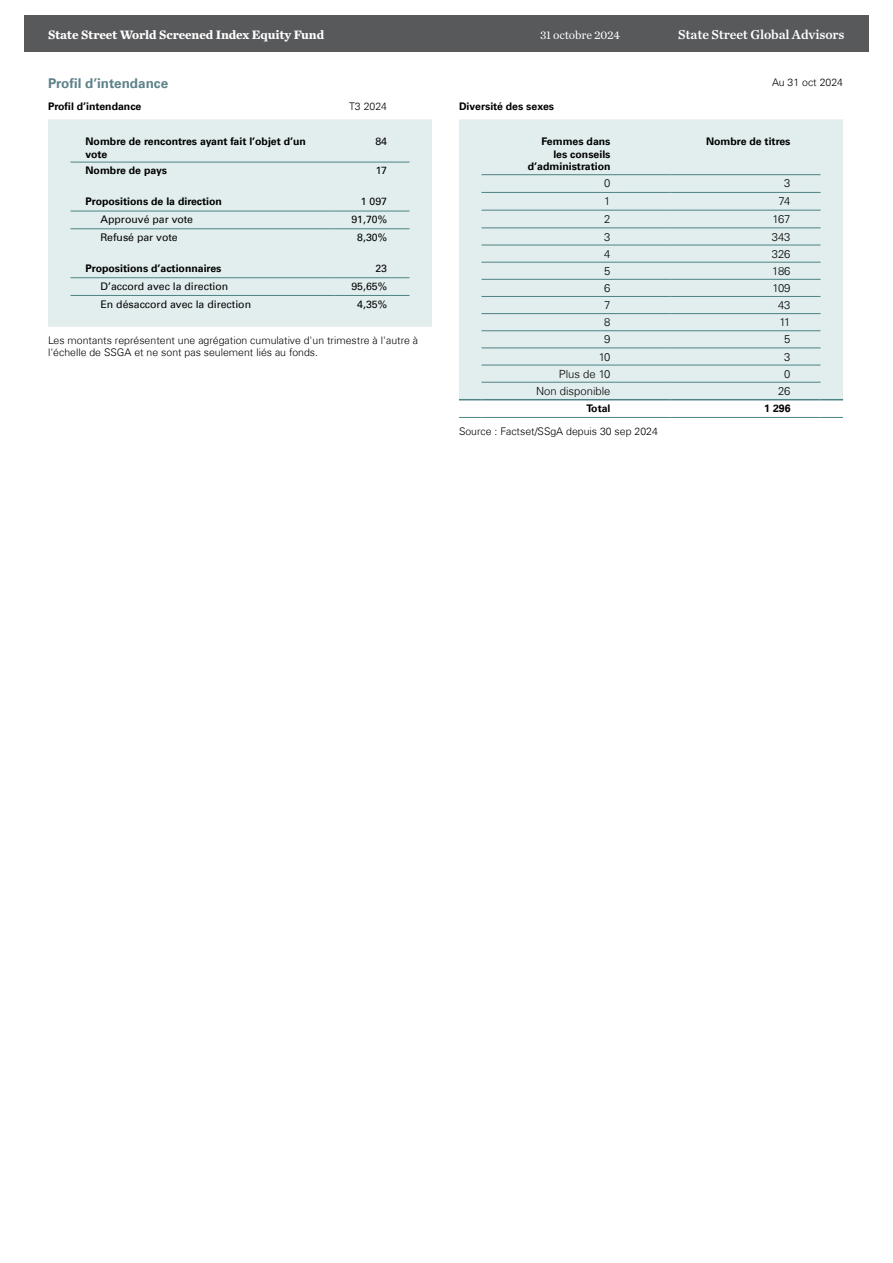
<style>
.page{position:relative;width:893px;height:1263px;background:#fff}
.page>*{position:absolute;margin:0;border:0;box-sizing:border-box;transform-origin:0 0}
.Factsheet_SSGA_Title_Back{font:13.5px "Chronicle Text G1 Semi";letter-spacing:-.01em;color:#fff}
.ESG_Caption{font:700 13.5px "Univers Com 65";color:#5f8289}
.Factsheet_Title_Back{font:700 12.75px "Chronicle Text G1";letter-spacing:-.01em;color:#fff}
.t1{font:12px "Chronicle Text G1";letter-spacing:-.01em;color:#fff}
.ESG_TD_Right{font:300 11.25px "Univers Com 45";color:#000}
.ESG_Text_7pt{font:300 10.5px/12.6px "Univers Com 45";color:#000}
.ESG_TH_Left{font:700 10.5px/12.6px "Univers Com 65";color:#000}
.ESG_TD_Left{font:10.5px "Univers Com 55 Roman";color:#000}
.ESG_TH_Right{font:700 10.5px/12.6px "Univers Com 65";color:#000;text-align:right}
.ESG_Sub_Caption{font:700 10.5px "Univers Com 65";color:#000}
.ESG_TD_Right-2{font:10.5px "Univers Com 55 Roman";color:#000}
.ESG_Caption_Date{font:300 10.5px "Univers Com 45";color:#000}
</style>
<div class="page">
<div style="left:24px;top:15px;width:844px;height:36px;background:#58595b"></div>
<div style="left:48px;top:119px;width:384px;height:208px;background:#e2eded"></div>
<hr style="left:70px;top:162px;width:264px;height:1px;background:#4c8384">
<hr style="left:334px;top:162px;width:76px;height:1px;background:#4c8384">
<hr style="left:70px;top:211px;width:264px;height:1px;background:#4c8384">
<hr style="left:334px;top:211px;width:76px;height:1px;background:#4c8384">
<hr style="left:70px;top:228px;width:264px;height:1px;background:#4c8384">
<hr style="left:334px;top:228px;width:76px;height:1px;background:#4c8384">
<hr style="left:70px;top:277px;width:264px;height:1px;background:#4c8384">
<hr style="left:70px;top:295px;width:264px;height:1px;background:#4c8384">
<hr style="left:334px;top:277px;width:76px;height:1px;background:#4c8384">
<hr style="left:334px;top:295px;width:76px;height:1px;background:#4c8384">
<div style="left:459px;top:119px;width:384px;height:280px;background:#e2eded"></div>
<hr style="left:482px;top:174px;width:188px;height:1px;background:#4c8384">
<hr style="left:670px;top:174px;width:150px;height:1px;background:#4c8384">
<hr style="left:482px;top:192px;width:188px;height:1px;background:#4c8384">
<hr style="left:482px;top:210px;width:188px;height:1px;background:#4c8384">
<hr style="left:670px;top:192px;width:150px;height:1px;background:#4c8384">
<hr style="left:670px;top:210px;width:150px;height:1px;background:#4c8384">
<hr style="left:482px;top:227px;width:188px;height:1px;background:#4c8384">
<hr style="left:670px;top:227px;width:150px;height:1px;background:#4c8384">
<hr style="left:482px;top:245px;width:188px;height:1px;background:#4c8384">
<hr style="left:670px;top:245px;width:150px;height:1px;background:#4c8384">
<hr style="left:482px;top:262px;width:188px;height:1px;background:#4c8384">
<hr style="left:670px;top:262px;width:150px;height:1px;background:#4c8384">
<hr style="left:482px;top:279px;width:188px;height:1px;background:#4c8384">
<hr style="left:670px;top:279px;width:150px;height:1px;background:#4c8384">
<hr style="left:482px;top:296px;width:188px;height:1px;background:#4c8384">
<hr style="left:670px;top:296px;width:150px;height:1px;background:#4c8384">
<hr style="left:482px;top:313px;width:188px;height:1px;background:#4c8384">
<hr style="left:670px;top:313px;width:150px;height:1px;background:#4c8384">
<hr style="left:482px;top:330px;width:188px;height:1px;background:#4c8384">
<hr style="left:670px;top:330px;width:150px;height:1px;background:#4c8384">
<hr style="left:482px;top:347px;width:188px;height:1px;background:#4c8384">
<hr style="left:670px;top:347px;width:150px;height:1px;background:#4c8384">
<hr style="left:482px;top:365px;width:188px;height:1px;background:#4c8384">
<hr style="left:670px;top:365px;width:150px;height:1px;background:#4c8384">
<hr style="left:482px;top:382px;width:188px;height:1px;background:#4c8384">
<hr style="left:670px;top:382px;width:150px;height:1px;background:#4c8384">
<svg style="left:459px;top:399px;width:23px;height:1px"></svg>
<hr style="left:482px;top:399px;width:188px;height:1px;background:#4c8384">
<hr style="left:670px;top:399px;width:150px;height:1px;background:#4c8384">
<svg style="left:820px;top:399px;width:23px;height:1px"></svg>
<svg style="left:459px;top:417px;width:23px;height:1px"></svg>
<hr style="left:482px;top:417px;width:188px;height:1px;background:#4c8384">
<hr style="left:670px;top:417px;width:150px;height:1px;background:#4c8384">
<svg style="left:820px;top:417px;width:23px;height:1px"></svg>
<p class="Factsheet_Title_Back" style="left:48px;top:24px;width:278px">State Street World Screened Index Equity Fund</p>
<p class="t1" style="left:540px;top:26px;width:82px">31 octobre 2024</p>
<p class="Factsheet_SSGA_Title_Back" style="left:678px;top:24px;width:168px">State Street Global Advisors</p>
<p class="ESG_Caption" style="left:48px;top:75px;width:122px">Profil d’intendance</p>
<p class="ESG_Caption_Date" style="left:772px;top:76px;width:72px">Au 31 oct 2024</p>
<p class="ESG_Sub_Caption" style="left:48px;top:100px;width:95px">Profil d’intendance</p>
<p class="ESG_Caption_Date" style="left:349px;top:100px;width:39px">T3 2024</p>
<p class="ESG_TH_Left" style="left:86px;top:135px;width:222px">Nombre de rencontres ayant fait l’objet d’un vote</p>
<p class="ESG_TD_Right-2" style="left:375px;top:135px;width:13px">84</p>
<p class="ESG_TH_Left" style="left:86px;top:164px;width:83px">Nombre de pays</p>
<p class="ESG_TD_Right-2" style="left:376px;top:164px;width:13px">17</p>
<p class="ESG_TH_Left" style="left:86px;top:195px;width:138px">Propositions de la direction</p>
<p class="ESG_TD_Right-2" style="left:361px;top:195px;width:28px">1 097</p>
<p class="ESG_TD_Left" style="left:100px;top:213px;width:94px">Approuvé par vote</p>
<p class="ESG_TD_Right-2" style="left:351px;top:213px;width:37px">91,70%</p>
<p class="ESG_TD_Left" style="left:100px;top:231px;width:79px">Refusé par vote</p>
<p class="ESG_TD_Right-2" style="left:357px;top:231px;width:31px">8,30%</p>
<p class="ESG_TH_Left" style="left:86px;top:262px;width:137px">Propositions d’actionnaires</p>
<p class="ESG_TD_Right-2" style="left:375px;top:262px;width:13px">23</p>
<p class="ESG_TD_Left" style="left:100px;top:280px;width:129px">D’accord avec la direction</p>
<p class="ESG_TD_Right-2" style="left:351px;top:280px;width:37px">95,65%</p>
<p class="ESG_TD_Left" style="left:100px;top:297px;width:152px">En désaccord avec la direction</p>
<p class="ESG_TD_Right-2" style="left:357px;top:297px;width:31px">4,35%</p>
<p class="ESG_Text_7pt" style="left:48px;top:334px;width:372px">Les montants représentent une agrégation cumulative d'un trimestre à l'autre à l'échelle de SSGA et ne sont pas seulement liés au fonds.</p>
<p class="ESG_Sub_Caption" style="left:459px;top:100px;width:97px">Diversité des sexes</p>
<p class="ESG_TH_Right" style="left:528px;top:135px;width:84px">Femmes dans les conseils d’administration</p>
<p class="ESG_TH_Right" style="left:706px;top:135px;width:86px">Nombre de titres</p>
<p class="ESG_TD_Right" style="left:604px;top:177px;width:8px">0</p>
<p class="ESG_TD_Right" style="left:784px;top:177px;width:8px">3</p>
<p class="ESG_TD_Right" style="left:604px;top:194px;width:8px">1</p>
<p class="ESG_TD_Right" style="left:778px;top:194px;width:14px">74</p>
<p class="ESG_TD_Right" style="left:604px;top:212px;width:8px">2</p>
<p class="ESG_TD_Right" style="left:772px;top:212px;width:20px">167</p>
<p class="ESG_TD_Right" style="left:604px;top:230px;width:8px">3</p>
<p class="ESG_TD_Right" style="left:772px;top:230px;width:20px">343</p>
<p class="ESG_TD_Right" style="left:604px;top:247px;width:8px">4</p>
<p class="ESG_TD_Right" style="left:772px;top:247px;width:20px">326</p>
<p class="ESG_TD_Right" style="left:604px;top:264px;width:8px">5</p>
<p class="ESG_TD_Right" style="left:772px;top:264px;width:20px">186</p>
<p class="ESG_TD_Right" style="left:604px;top:281px;width:8px">6</p>
<p class="ESG_TD_Right" style="left:773px;top:281px;width:19px">109</p>
<p class="ESG_TD_Right" style="left:604px;top:298px;width:8px">7</p>
<p class="ESG_TD_Right" style="left:778px;top:298px;width:14px">43</p>
<p class="ESG_TD_Right" style="left:604px;top:315px;width:8px">8</p>
<p class="ESG_TD_Right" style="left:779px;top:315px;width:13px">11</p>
<p class="ESG_TD_Right" style="left:604px;top:333px;width:8px">9</p>
<p class="ESG_TD_Right" style="left:784px;top:333px;width:8px">5</p>
<p class="ESG_TD_Right" style="left:599px;top:350px;width:13px">10</p>
<p class="ESG_TD_Right" style="left:784px;top:350px;width:8px">3</p>
<p class="ESG_TD_Right" style="left:559px;top:367px;width:53px">Plus de 10</p>
<p class="ESG_TD_Right" style="left:784px;top:367px;width:8px">0</p>
<p class="ESG_TD_Right" style="left:536px;top:384px;width:76px">Non disponible</p>
<p class="ESG_TD_Right" style="left:778px;top:384px;width:14px">26</p>
<p class="ESG_TH_Right" style="left:586px;top:402px;width:26px">Total</p>
<p class="ESG_TH_Right" style="left:764px;top:402px;width:28px">1 296</p>
<p class="ESG_Text_7pt" style="left:459px;top:425px;width:200px">Source : Factset/SSgA depuis 30 sep 2024</p>
</div>
